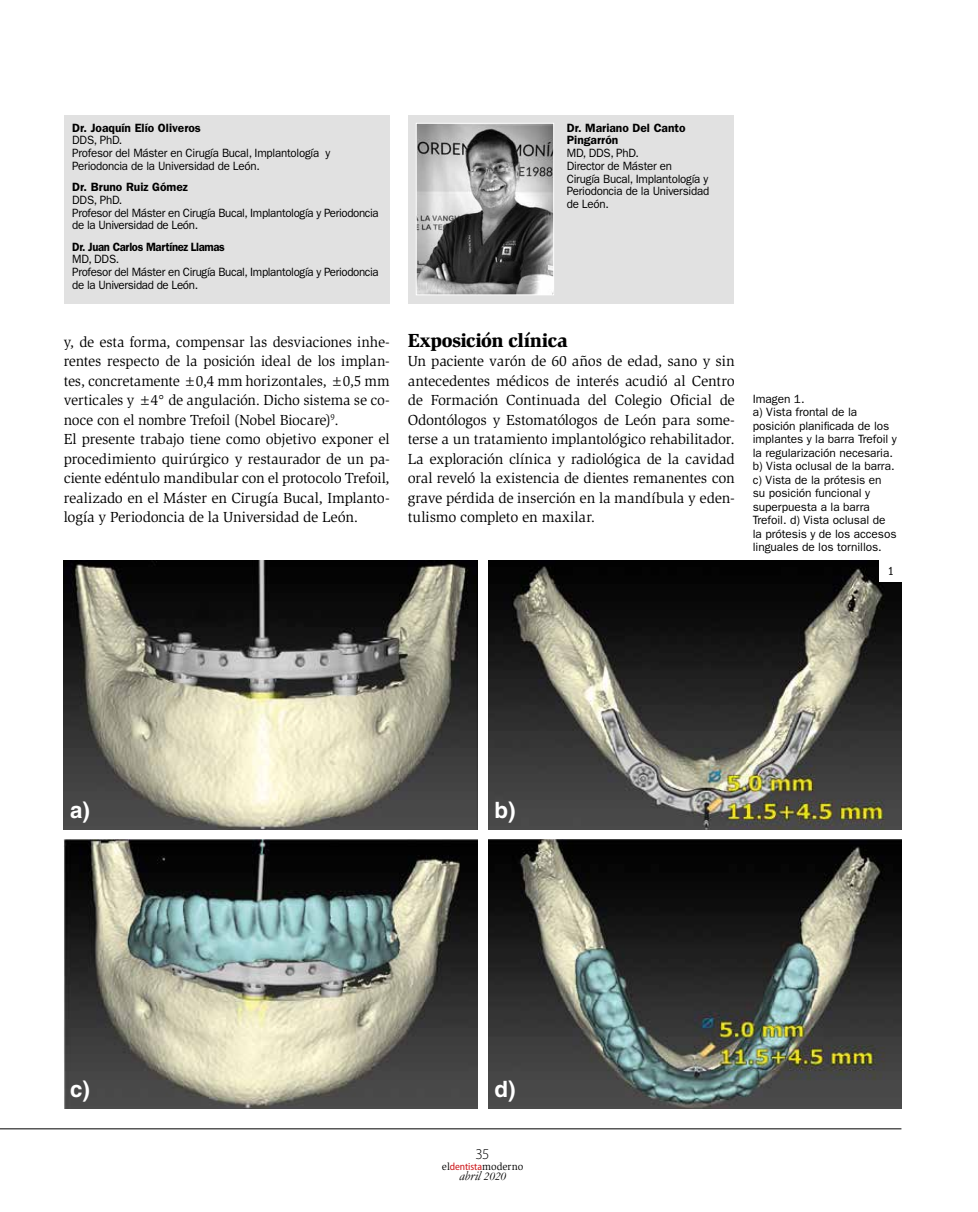
<style>
.page{position:relative;width:978px;height:1212px;background:#fff}
.page>*{position:absolute;margin:0;border:0;box-sizing:border-box;transform-origin:0 0}
.t1{font:700 22.5px "Helvetica LT Std";color:#fff}
.t2{font:900 19.5px "Slimbach Std";letter-spacing:-.025em;color:#000}
.t3{font:15px/19.5px "Slimbach Std";letter-spacing:-.01em;color:#000;text-align:justify}
.t4{font:300 15px "Myriad Pro";color:#000}
.t5{font:italic 13.5px "Garamond";color:#000}
.t6{font:12px/12.8px "ITC Franklin Gothic Std";letter-spacing:-.02em;color:#000;scale:.96 1}
.t7{font:12px/13.5px "ITC Franklin Gothic Std";letter-spacing:-.02em;color:#000}
.t8{font:600 12px/12.8px "ITC Franklin Gothic Std";color:#000}
.t9{font:600 12px "ITC Franklin Gothic Std";letter-spacing:-.03em;color:#000;scale:.94 1}
.t10{font:condensed 12px "ITC Franklin Gothic Std";color:#000}
.t11{font:10.5px "Slimbach Std";color:#000}
.s1{font-family:"Myriad Pro";font-stretch:semi-condensed;color:#cd171a}
.s2{font-size:12px}
</style>
<div class="page">
<hr style="left:0;top:1128px;width:901px;height:1px;background:#000">
<div style="left:64px;top:115px;width:326px;height:188px;background:#e1e1e1"></div>
<div style="left:408px;top:115px;width:326px;height:188px;background:#e1e1e1"></div>
<img style="left:418px;top:125px;width:134px;height:168px">
<div style="left:416px;top:123px;width:138px;height:172px;border:1px solid #fff"></div>
<img style="left:64px;top:560px;width:413px;height:269px">
<img style="left:488px;top:560px;width:413px;height:269px">
<img style="left:64px;top:840px;width:413px;height:269px">
<img style="left:488px;top:840px;width:413px;height:269px">
<div style="left:879px;top:560px;width:23px;height:22px;background:#fff"></div>
<p class="t8" style="left:72px;top:121px;width:130px">Dr. Joaquín Elío Oliveros</p>
<p class="t6" style="left:72px;top:134px;width:270px">DDS, PhD.<br>Profesor del Máster en Cirugía Bucal, Implantología y<br>Periodoncia de la Universidad de León.</p>
<p class="t8" style="left:72px;top:181px;width:117px">Dr. Bruno Ruiz Gómez</p>
<p class="t6" style="left:72px;top:193px;width:321px">DDS, PhD.<br>Profesor del Máster en Cirugía Bucal, Implantología y Periodoncia de la Universidad de León.</p>
<p class="t9" style="left:72px;top:239px;width:164px">Dr. Juan Carlos Martínez Llamas</p>
<p class="t6" style="left:72px;top:253px;width:321px">MD, DDS.<br>Profesor del Máster en Cirugía Bucal, Implantología y Periodoncia de la Universidad de León.</p>
<p class="t3" style="left:64px;top:332px;width:327px;text-align:left">y, de esta forma, compensar las desviaciones inhe&shy;rentes respecto de la posición ideal de los implan&shy;tes, concretamente ±0,4 mm horizontales, ±0,5 mm verticales y ±4° de angulación. Dicho sistema se co&shy;noce con el nombre Trefoil (Nobel Biocare)<sup>9</sup>.<br>El presente trabajo tiene como objetivo exponer el procedimiento quirúrgico y restaurador de un pa&shy;ciente edéntulo mandibular con el protocolo Trefoil, realizado en el Máster en Cirugía Bucal, Implanto&shy;logía y Periodoncia de la Universidad de León.</p>
<p class="t8" style="left:567px;top:121px;width:120px">Dr. Mariano Del Canto<br>Pingarrón</p>
<p class="t6" style="left:567px;top:147px;width:150px">MD, DDS, PhD.<br>Director de Máster en<br>Cirugía Bucal, Implantología y<br>Periodoncia de la Universidad de León.</p>
<h2 class="t2" style="left:408px;top:328px;width:162px">Exposición clínica</h2>
<p class="t3" style="left:408px;top:351px;width:329px">Un paciente varón de 60 años de edad, sano y sin antecedentes médicos de interés acudió al Centro de Formación Continuada del Colegio Oficial de Odontólogos y Estomatólogos de León para some&shy;terse a un tratamiento implantológico rehabilitador.<br>La exploración clínica y radiológica de la cavidad oral reveló la existencia de dientes remanentes con grave pérdida de inserción en la mandíbula y eden&shy;tulismo completo en maxilar.</p>
<p class="t7" style="left:753px;top:392px;width:146px">Imagen 1.<br>a) Vista frontal de la posición planificada de los implantes y la barra Trefoil y la regularización necesaria. b) Vista oclusal de la barra. c) Vista de la prótesis en su posición funcional y superpuesta a la barra<br>Trefoil. d) Vista oclusal de la prótesis y de los accesos linguales de los tornillos.</p>
<p class="t10" style="left:888px;top:564px;width:8px">1</p>
<h1 class="t1" style="left:70px;top:796px;width:21px">a)</h1>
<h1 class="t1" style="left:494px;top:796px;width:22px">b)</h1>
<h1 class="t1" style="left:70px;top:1075px;width:21px">c)</h1>
<h1 class="t1" style="left:494px;top:1075px;width:22px">d)</h1>
<p class="t4" style="left:476px;top:1146px;width:16px">35</p>
<p class="t11" style="left:442px;top:1160px;width:83px">el<span class="s1">dentista</span>moderno</p>
<p class="t5" style="left:459px;top:1167px;width:48px">abril <span class="s2">2020</span></p>
</div>
